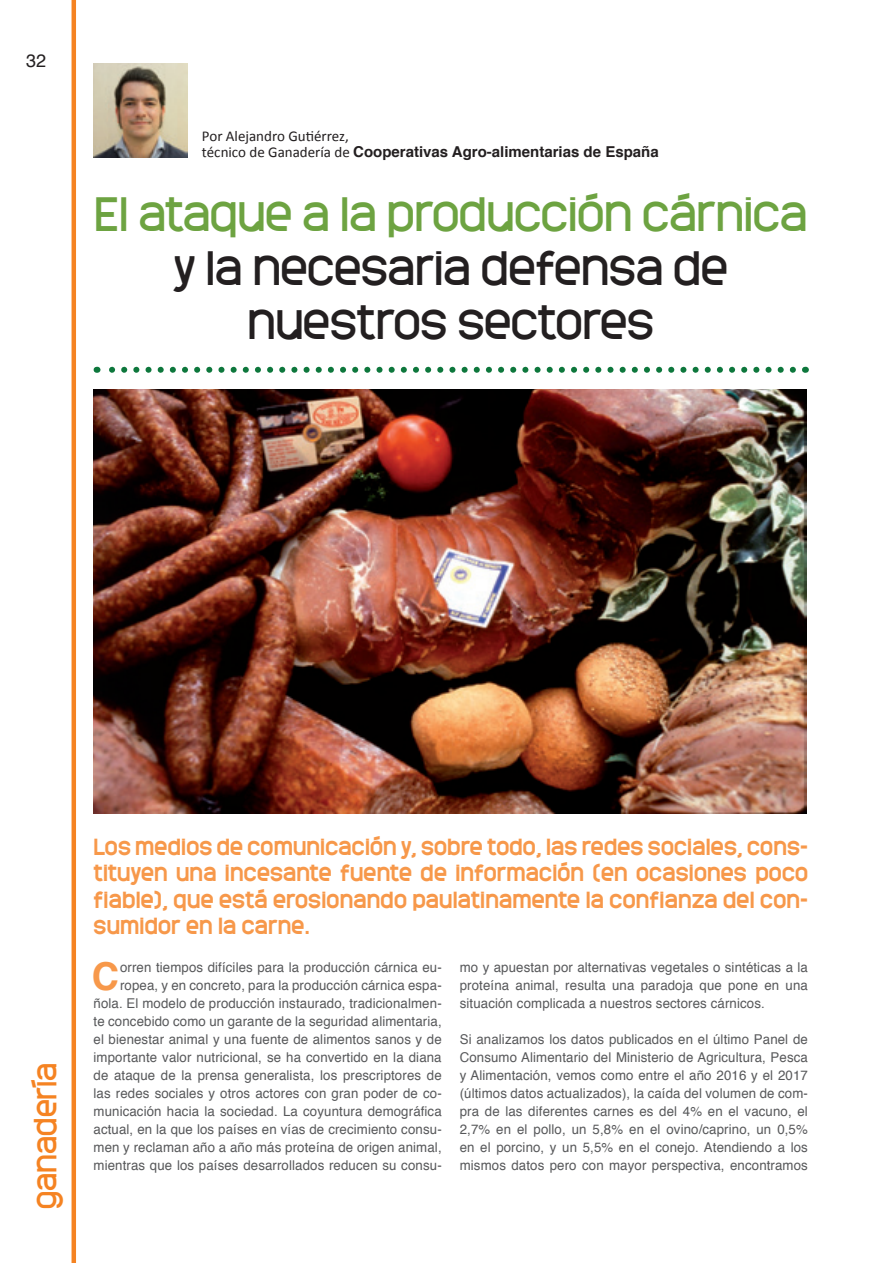
<style>
.page{position:relative;width:893px;height:1263px;background:#fff}
.page>*{position:absolute;margin:0;border:0;box-sizing:border-box;transform-origin:0 0}
.t1{font:45px/54px "Monark";color:#231f20;text-align:center}
.t2{font:45px "Monark";color:#6da341}
.t3{font:700 38.55px "Helvetica";color:#f7984a}
.t4{font:30px "Monark";color:#f58322}
.t5{font:700 21.75px/26.1px "Monark";letter-spacing:.01em;color:#f7984a;text-align:justify}
.t6{font:18px "Helvetica";color:#231f20}
.t7{font:700 15px "Helvetica";color:#231f20}
.t8{font:15px "Calibri";color:#231f20}
.t9{font:13.5px/18px "Helvetica";letter-spacing:.01em;color:#57585a;text-align:justify}
.s1{font-family:"Calibri";font-weight:400}
</style>
<div class="page">
<hr style="left:72px;top:0;width:4px;height:1263px;background:#f58322">
<img style="left:94px;top:389px;width:713px;height:424px">
<svg style="left:97px;top:367px;width:696px;height:6px"></svg>
<img style="left:94px;top:64px;width:93px;height:93px">
<h3 class="t6" style="left:26px;top:46px;width:22px">32</h3>
<p class="t8" style="left:202px;top:126px;width:148px">Por Alejandro Gutiérrez,</p>
<p class="t7" style="left:202px;top:140px;width:458px"><span class="s1">técnico de Ganadería de</span> Cooperativas Agro-alimentarias de España</p>
<h1 class="t2" style="left:94px;top:183px;width:714px">El ataque a la producción cárnica</h1>
<h1 class="t1" style="left:174px;top:239px;width:556px">y la necesaria defensa de nuestros sectores</h1>
<h3 class="t4" style="left:24px;top:1209px;width:148px;rotate:-90deg">ganadería</h3>
<h3 class="t5" style="left:94px;top:833px;width:716px">Los medios de comunicación y, sobre todo, las redes sociales, cons&shy;tituyen una incesante fuente de información (en ocasiones poco fiable), que está erosionando paulatinamente la confianza del con&shy;sumidor en la carne.</h3>
<h2 class="t3" style="left:92px;top:945px;width:29px">C</h2>
<p class="t9" style="left:94px;top:959px;width:350px;text-align:right">orren tiempos difíciles para la producción cárnica eu&shy;ropea, y en concreto, para la producción cárnica espa&shy;ñola. El modelo de producción instaurado, tradicionalmen&shy;te concebido como un garante de la seguridad alimentaria, el bienestar animal y una fuente de alimentos sanos y de importante valor nutricional, se ha convertido en la diana de ataque de la prensa generalista, los prescriptores de las redes sociales y otros actores con gran poder de co&shy;municación hacia la sociedad. La coyuntura demográfica actual, en la que los países en vías de crecimiento consu&shy;men y reclaman año a año más proteína de origen animal, mientras que los países desarrollados reducen su consu-</p>
<p class="t9" style="left:460px;top:959px;width:350px">mo y apuestan por alternativas vegetales o sintéticas a la proteína animal, resulta una paradoja que pone en una situación complicada a nuestros sectores cárnicos.</p>
<p class="t9" style="left:460px;top:1031px;width:350px">Si analizamos los datos publicados en el último Panel de Consumo Alimentario del Ministerio de Agricultura, Pesca y Alimentación, vemos como entre el año 2016 y el 2017 (últimos datos actualizados), la caída del volumen de com&shy;pra de las diferentes carnes es del 4% en el vacuno, el 2,7% en el pollo, un 5,8% en el ovino/caprino, un 0,5% en el porcino, y un 5,5% en el conejo. Atendiendo a los mismos datos pero con mayor perspectiva, encontramos</p>
</div>
